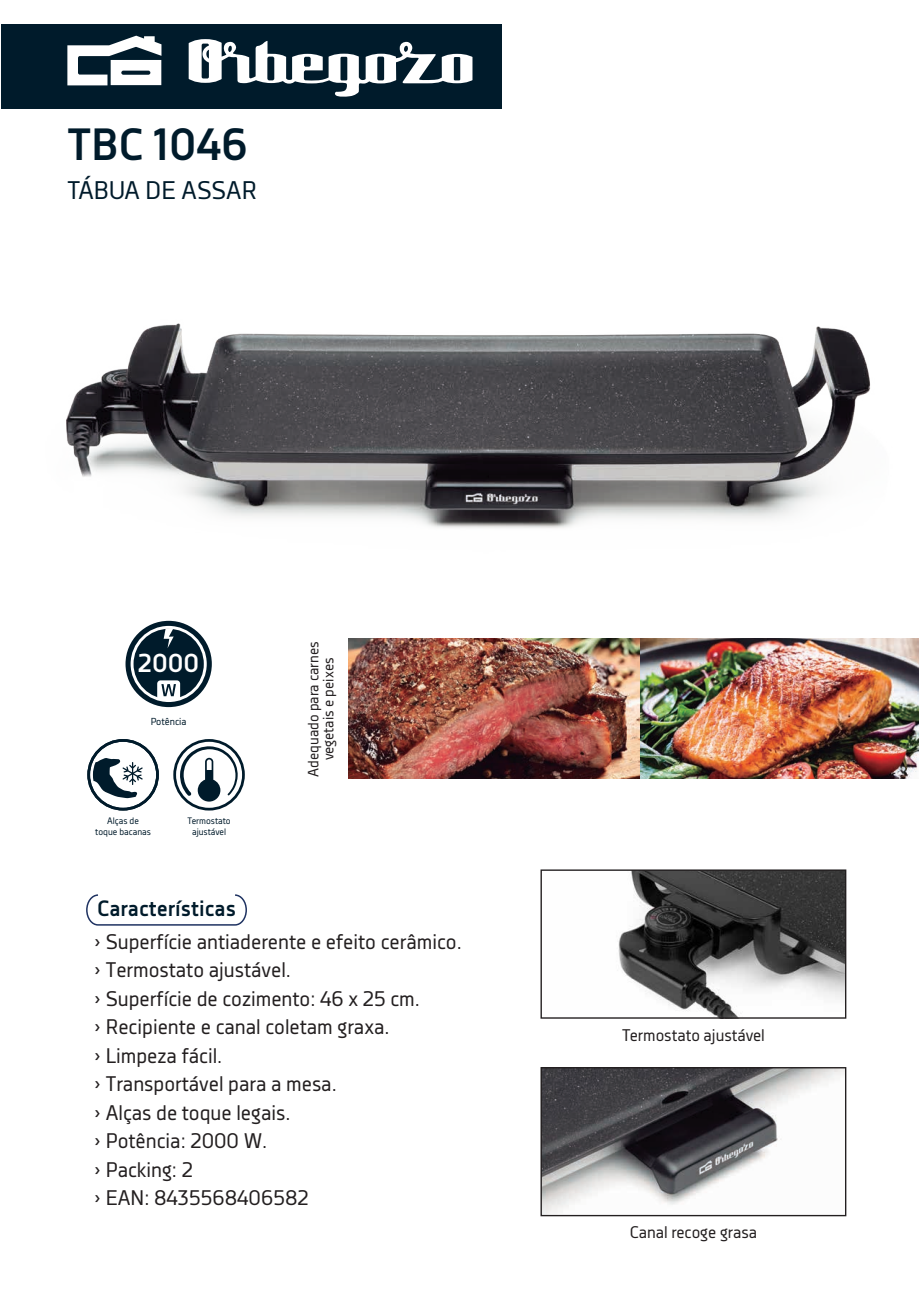
<style>
.page{position:relative;width:919px;height:1289px;background:#fff}
.page>*{position:absolute;margin:0;border:0;box-sizing:border-box;transform-origin:0 0}
.t1{font:700 44.85px "Decima Nova";color:#001b2b}
.t2{font:700 25.8px "Decima Nova";color:#fff}
.t3{font:25.35px "Decima Nova";color:#001b2b}
.t4{font:700 22.05px "Decima Nova";color:#001b2b}
.t5{font:21px/28.5px "Decima Nova";color:#231f20}
.t6{font:16.8px "Decima Nova";color:#231f20}
.t7{font:14.85px/14.9px "Decima Nova";color:#231f20;text-align:center}
.t8{font:10.05px "Decima Nova";color:#001b2b}
.t9{font:9.3px/10.6px "Decima Nova";color:#001b2b;text-align:center}
</style>
<div class="page">
<img style="left:542px;top:1069px;width:302px;height:145px">
<div style="left:540px;top:1067px;width:306px;height:149px;border:1px solid #231f20"></div>
<div style="left:2px;top:24px;width:499px;height:85px;background:#001b2b"></div>
<svg style="left:67px;top:36px;width:94px;height:49px"></svg>
<svg style="left:189px;top:39px;width:283px;height:58px"></svg>
<img style="left:618px;top:871px;width:226px;height:145px">
<div style="left:540px;top:869px;width:306px;height:149px;border:1px solid #231f20"></div>
<img style="left:348px;top:639px;width:570px;height:140px">
<svg style="left:86px;top:894px;width:161px;height:32px"></svg>
<div style="left:125px;top:621px;width:87px;height:86px;background:#001b2b;border-radius:50%"></div>
<svg style="left:173px;top:739px;width:72px;height:71px"></svg>
<svg style="left:87px;top:739px;width:72px;height:71px"></svg>
<svg style="left:131px;top:626px;width:76px;height:76px"></svg>
<img style="left:66px;top:323px;width:804px;height:205px">
<h1 class="t1" style="left:67px;top:119px;width:182px">TBC 1046</h1>
<p class="t3" style="left:67px;top:176px;width:191px">TÁBUA DE ASSAR</p>
<p class="t2" style="left:138px;top:648px;width:63px">2000</p>
<p class="t8" style="left:151px;top:715px;width:37px">Potência</p>
<p class="t9" style="left:95px;top:815px;width:57px">Alças de toque bacanas</p>
<p class="t9" style="left:187px;top:815px;width:45px">Termostato ajustável</p>
<p class="t4" style="left:97px;top:896px;width:140px">Características</p>
<p class="t7" style="left:306px;top:776px;width:137px;rotate:-90deg">Adequado para carnes vegetais e peixes</p>
<p class="t5" style="left:94px;top:927px;width:369px">› Superfície antiaderente e efeito cerâmico. › Termostato ajustável.<br>› Superfície de cozimento: 46 x 25 cm.<br>› Recipiente e canal coletam graxa.<br>› Limpeza fácil.<br>› Transportável para a mesa.<br>› Alças de toque legais.<br>› Potência: 2000 W.<br>› Packing: 2<br>› EAN: 8435568406582</p>
<p class="t6" style="left:622px;top:1025px;width:144px">Termostato ajustável</p>
<p class="t6" style="left:629px;top:1222px;width:129px">Canal recoge grasa</p>
</div>
